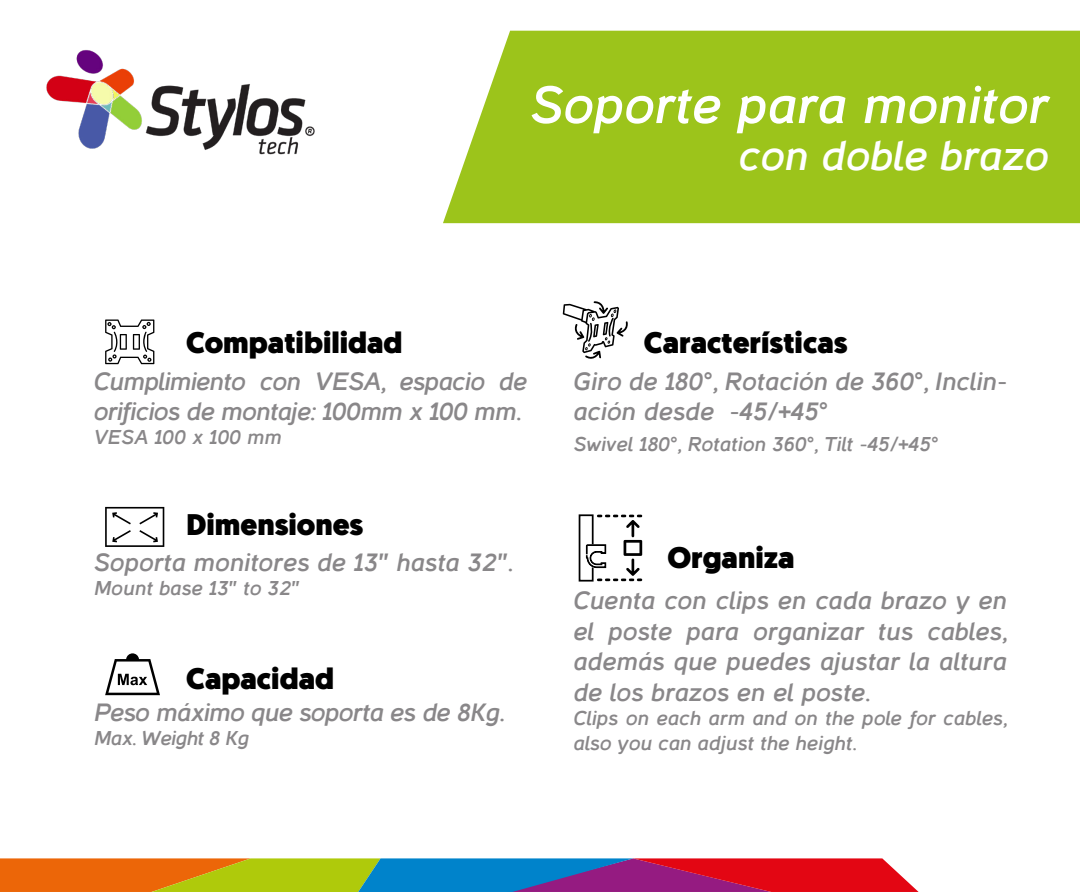
<style>
.page{position:relative;width:1080px;height:892px;background:#fff}
.page>*{position:absolute;margin:0;border:0;box-sizing:border-box;transform-origin:0 0}
.t1{font:italic 700 52.85px "Casper";color:#fff}
.t2{font:italic 700 42px "Casper";color:#fff}
.t3{font:900 29.75px "Geomanist";color:#000}
.t4{font:italic 700 25.38px/30.4px "Casper";color:#898789}
.t5{font:italic 700 25.38px/30.4px "Casper";letter-spacing:-.025em;color:#898789}
.t6{font:italic 700 20.3px/24.3px "Casper";color:#898789}
.t7{font:italic 700 20.3px "Casper";letter-spacing:-.025em;color:#898789}
</style>
<div class="page">
<img style="left:46px;top:50px;width:269px;height:105px">
<svg style="left:0;top:858px;width:918px;height:33px"></svg>
<div style="left:443px;top:31px;width:637px;height:192px;background:#9cc41b"></div>
<svg style="left:563px;top:301px;width:65px;height:58px"></svg>
<svg style="left:105px;top:319px;width:49px;height:45px"></svg>
<svg style="left:105px;top:653px;width:55px;height:42px"></svg>
<svg style="left:105px;top:506px;width:59px;height:40px"></svg>
<svg style="left:578px;top:514px;width:64px;height:68px"></svg>
<h1 class="t1" style="left:530px;top:76px;width:520px">Soporte para monitor</h1>
<h2 class="t2" style="left:739px;top:133px;width:312px">con doble brazo</h2>
<p class="t3" style="left:186px;top:322px;width:218px">Compatibilidad</p>
<p class="t5" style="left:94px;top:365px;width:435px">Cumplimiento con VESA, espacio de orificios de montaje: 100mm x 100 mm.</p>
<p class="t6" style="left:94px;top:425px;width:190px">VESA 100 x 100 mm</p>
<p class="t3" style="left:186px;top:504px;width:179px">Dimensiones</p>
<p class="t4" style="left:94px;top:547px;width:420px">Soporta monitores de 13" hasta 32".</p>
<p class="t6" style="left:94px;top:576px;width:208px">Mount base 13" to 32"</p>
<p class="t3" style="left:186px;top:657px;width:149px">Capacidad</p>
<p class="t5" style="left:94px;top:696px;width:412px">Peso máximo que soporta es de 8Kg.</p>
<p class="t7" style="left:94px;top:726px;width:157px">Max. Weight 8 Kg</p>
<p class="t3" style="left:644px;top:322px;width:205px">Características</p>
<p class="t4" style="left:574px;top:365px;width:435px">Giro de 180°, Rotación de 360°, Inclin&shy;ación desde -45/+45°</p>
<p class="t6" style="left:574px;top:431px;width:366px">Swivel 180°, Rotation 360°, Tilt -45/+45°</p>
<p class="t3" style="left:667px;top:537px;width:129px">Organiza</p>
<p class="t4" style="left:574px;top:585px;width:435px;text-align:justify">Cuenta con clips en cada brazo y en el poste para organizar tus cables, además que puedes ajustar la altura de los brazos en el poste.</p>
<p class="t6" style="left:574px;top:706px;width:435px">Clips on each arm and on the pole for cables, also you can adjust the height.</p>
</div>
